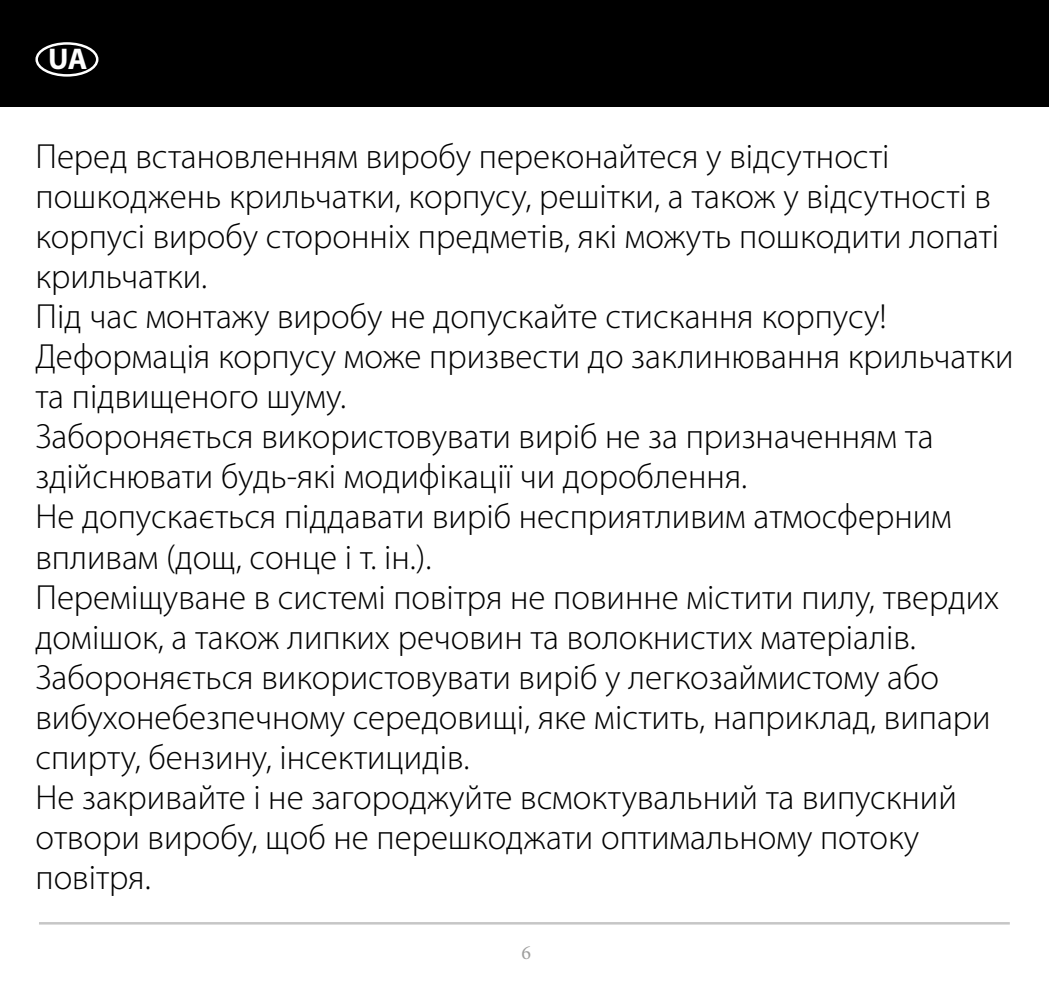
<style>
.page{position:relative;width:1049px;height:993px;background:#fff}
.page>*{position:absolute;margin:0;border:0;box-sizing:border-box;transform-origin:0 0}
.t1{font:300 35px/40px "Myriad Pro";color:#000}
.t2{font:700 30px "Myriad Pro";color:#fff}
.t3{font:20px "Minion Pro";color:#9d9d9c}
</style>
<div class="page">
<div style="left:0;top:0;width:1049px;height:106px;background:#000"></div>
<div style="left:35px;top:42px;width:63px;height:35px;border:2px solid #fff;border-radius:50%"></div>
<hr style="left:39px;top:921px;width:971px;height:3px;background:#c6c6c6">
<p class="t2" style="left:48px;top:39px;width:41px">UA</p>
<p class="t1" style="left:35px;top:137px;width:980px">Перед встановленням виробу переконайтеся у відсутності пошкоджень крильчатки, корпусу, решітки, а також у відсутності в корпусі виробу сторонніх предметів, які можуть пошкодити лопаті крильчатки.<br>Під час монтажу виробу не допускайте стискання корпусу!<br>Деформація корпусу може призвести до заклинювання крильчатки та підвищеного шуму.<br>Забороняється використовувати виріб не за призначенням та здійснювати будь-які модифікації чи дороблення.<br>Не допускається піддавати виріб несприятливим атмосферним впливам (дощ, сонце і т. ін.).<br>Переміщуване в системі повітря не повинне містити пилу, твердих домішок, а також липких речовин та волокнистих матеріалів.<br>Забороняється використовувати виріб у легкозаймистому або вибухонебезпечному середовищі, яке містить, наприклад, випари спирту, бензину, інсектицидів.<br>Не закривайте і не загороджуйте всмоктувальний та випускний отвори виробу, щоб не перешкоджати оптимальному потоку повітря.</p>
<p class="t3" style="left:521px;top:938px;width:11px">6</p>
</div>
